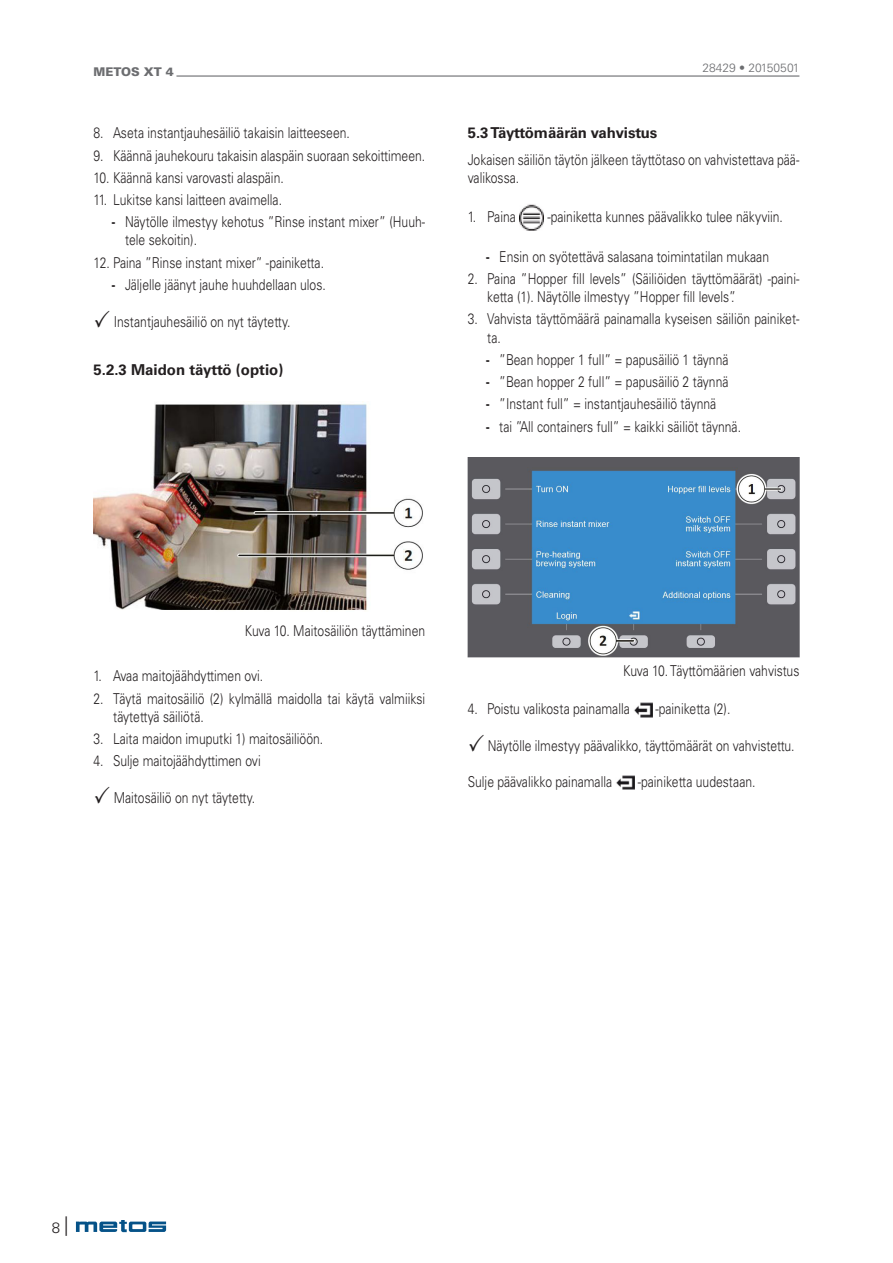
<style>
.page{position:relative;width:893px;height:1263px;background:#fff}
.page>*{position:absolute;margin:0;border:0;box-sizing:border-box;transform-origin:0 0}
.Body{font:300 15px/18px "Univers LT Std";color:#231f20;scale:.81 1}
.Body_tab1{font:300 15px "Univers LT Std";color:#231f20;scale:.81 1}
.Heading_3{font:700 15px "Univers LT Std";color:#231f20}
.Heading_2{font:700 15px "Univers LT Std";letter-spacing:-.01em;color:#231f20}
.Body-2{font:300 15px "Univers LT Std";color:#231f20}
.t1{font:300 12px "Univers LT Std";color:#6c6d70}
.t2{font:900 12px "Univers LT Std";color:#6c6d70}
.s1{font-weight:700}
.s2{font-size:19.5px}
</style>
<div class="page">
<svg style="left:76px;top:1220px;width:90px;height:12px"></svg>
<hr style="left:176px;top:75px;width:623px;height:2px;background:#6c6d70">
<img style="left:94px;top:403px;width:329px;height:207px">
<img style="left:519px;top:204px;width:25px;height:27px">
<img style="left:468px;top:457px;width:331px;height:200px">
<img style="left:634px;top:703px;width:18px;height:15px">
<img style="left:616px;top:775px;width:18px;height:15px">
<p class="t2" style="left:94px;top:65px;width:82px">METOS XT 4</p>
<p class="t1" style="left:702px;top:61px;width:99px">28429 • 20150501</p>
<p class="Body" style="left:94px;top:124px;width:318px">8. Aseta instantjauhesäiliö takaisin laitteeseen.</p>
<p class="Body" style="left:94px;top:146px;width:411px">9. Käännä jauhekouru takaisin alaspäin suoraan sekoittimeen.</p>
<p class="Body" style="left:94px;top:169px;width:236px">10. Käännä kansi varovasti alaspäin.</p>
<p class="Body" style="left:94px;top:191px;width:234px">11. Lukitse kansi laitteen avaimella.</p>
<p class="Body" style="left:125px;top:213px;width:372px;text-indent:-14px"><span class="s1">-</span> Näytölle ilmestyy kehotus ”Rinse instant mixer” (Huuh&shy;tele sekoitin).</p>
<p class="Body" style="left:94px;top:253px;width:286px">12. Paina ”Rinse instant mixer” -painiketta.</p>
<p class="Body" style="left:112px;top:276px;width:266px"><span class="s1">-</span> Jäljelle jäänyt jauhe huuhdellaan ulos.</p>
<p class="Body" style="left:114px;top:312px;width:220px">Instantjauhesäiliö on nyt täytetty.</p>
<p class="Heading_3" style="left:94px;top:361px;width:191px">5.2.3 Maidon täyttö (optio)</p>
<p class="Heading_2" style="left:468px;top:124px;width:191px">5.3 Täyttömäärän vahvistus</p>
<p class="Body" style="left:468px;top:151px;width:411px">Jokaisen säiliön täytön jälkeen täyttötaso on vahvistettava pää&shy;valikossa.</p>
<p class="Body" style="left:468px;top:207px;width:61px">1. Paina</p>
<p class="Body" style="left:547px;top:207px;width:292px">-painiketta kunnes päävalikko tulee näkyviin.</p>
<p class="Body" style="left:486px;top:248px;width:351px"><span class="s1">-</span> Ensin on syötettävä salasana toimintatilan mukaan</p>
<p class="Body" style="left:487px;top:270px;width:387px;text-indent:-20px">2. Paina ”Hopper fill levels” (Säiliöiden täyttömäärät) -paini&shy;ketta (1). Näytölle ilmestyy ”Hopper fill levels”.</p>
<p class="Body" style="left:487px;top:310px;width:387px;text-indent:-20px">3. Vahvista täyttömäärä painamalla kyseisen säiliön painiket&shy;ta.</p>
<p class="Body" style="left:486px;top:350px;width:301px"><span class="s1">-</span> ”Bean hopper 1 full” = papusäiliö 1 täynnä</p>
<p class="Body" style="left:486px;top:373px;width:301px"><span class="s1">-</span> ”Bean hopper 2 full” = papusäiliö 2 täynnä</p>
<p class="Body" style="left:486px;top:395px;width:286px"><span class="s1">-</span> ”Instant full” = instantjauhesäiliö täynnä</p>
<p class="Body" style="left:486px;top:417px;width:317px"><span class="s1">-</span> tai ”All containers full” = kaikki säiliöt täynnä.</p>
<p class="Body" style="left:245px;top:622px;width:224px">Kuva 10. Maitosäiliön täyttäminen</p>
<p class="Body" style="left:94px;top:667px;width:211px">1. Avaa maitojäähdyttimen ovi.</p>
<p class="Body" style="left:113px;top:689px;width:387px;text-indent:-19px">2. Täytä maitosäiliö (2) kylmällä maidolla tai käytä valmiiksi täytettyä säiliötä.</p>
<p class="Body" style="left:94px;top:730px;width:285px">3. Laita maidon imuputki 1) maitosäiliöön.</p>
<p class="Body" style="left:94px;top:752px;width:208px">4. Sulje maitojäähdyttimen ovi</p>
<p class="Body" style="left:114px;top:789px;width:176px">Maitosäiliö on nyt täytetty.</p>
<p class="Body" style="left:623px;top:661px;width:219px">Kuva 10. Täyttömäärien vahvistus</p>
<p class="Body" style="left:468px;top:699px;width:202px">4. Poistu valikosta painamalla</p>
<p class="Body" style="left:655px;top:699px;width:94px">-painiketta (2).</p>
<p class="Body" style="left:488px;top:736px;width:380px">Näytölle ilmestyy päävalikko, täyttömäärät on vahvistettu.</p>
<p class="Body_tab1" style="left:468px;top:772px;width:180px">Sulje päävalikko painamalla</p>
<p class="Body_tab1" style="left:638px;top:772px;width:147px">-painiketta uudestaan.</p>
<p class="Body-2" style="left:52px;top:1218px;width:18px">8 <span class="s2">|</span></p>
</div>
